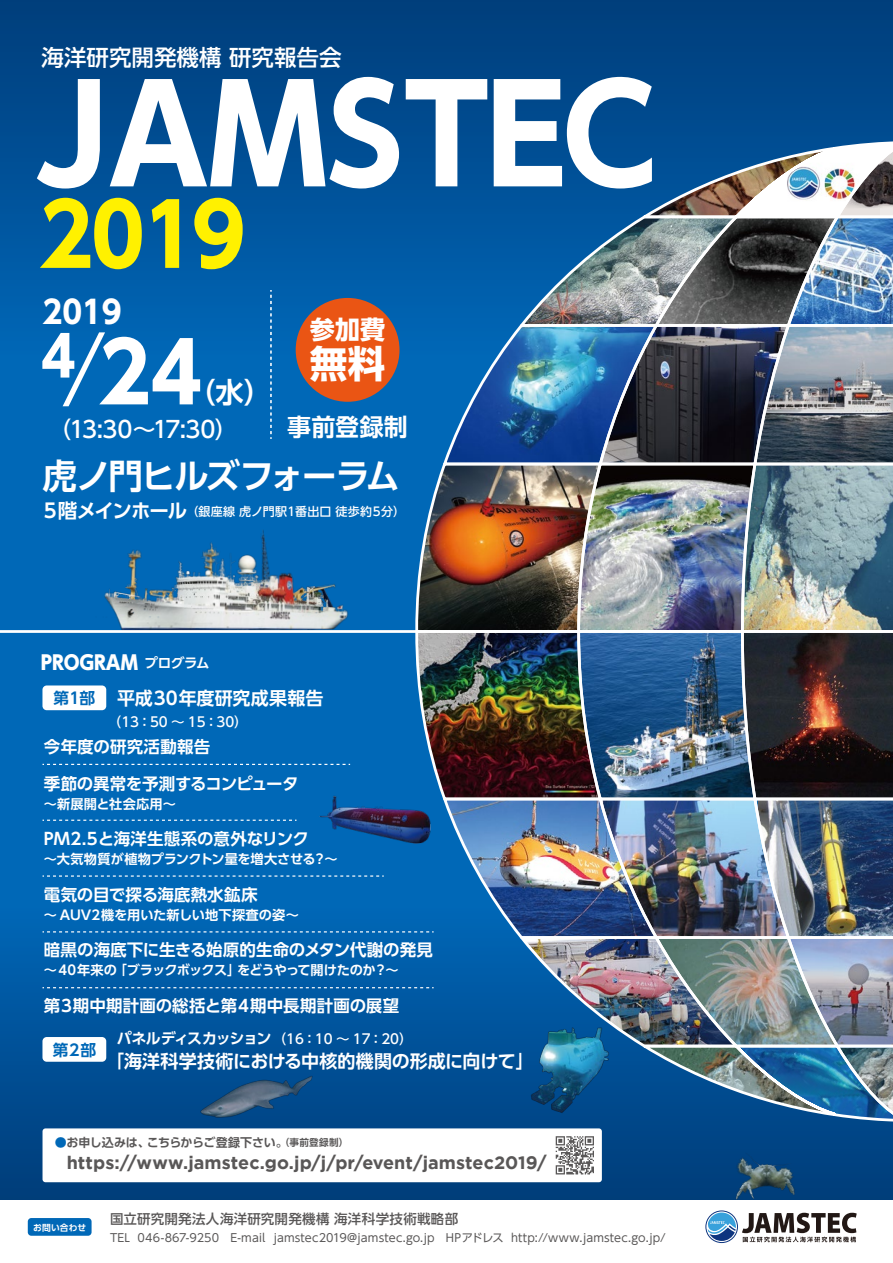
<style>
.page{position:relative;width:893px;height:1263px;background:#fff}
.page>*{position:absolute;margin:0;border:0;box-sizing:border-box;transform-origin:0 0}
.t1{font:700 133.5px "UD Shin Go C Oniz Pr 6 N";color:#fff}
.t2{font:700 85.5px "UD Shin Go C Oniz Pr 6 N";color:#fff100}
.t3{font:700 82.5px "UD Shin Go C Oniz Pr 6 N";color:#fff}
.t4{font:700 37.65px "UD Shin Go Pro";color:#fff}
.t5{font:700 34.5px "UD Shin Go Pro De";letter-spacing:-.055em;color:#fff}
.t6{font:700 31.5px "UD Shin Go C Oniz Pr 6 N";color:#fff}
.t7{font:700 28.35px "UD Shin Go Pro De";color:#fff}
.t8{font:700 25.05px "UD Shin Go Pro";color:#fff}
.t9{font:700 24px "UD Shin Go Pro De";letter-spacing:.01em;color:#fff}
.t10{font:500 22.8px "UD Shin Go Pro";letter-spacing:-.055em;color:#fff}
.t11{font:500 22.5px "UD Shin Go Pro";color:#fff}
.t12{font:700 19.5px "UD Shin Go Pro De";letter-spacing:-.06em;color:#fff}
.t13{font:19.5px "UD Shin Go C Oniz Pr 6 N Hea";color:#fff}
.t14{font:700 18px "Gotham";color:#595757}
.t15{font:700 18px "UD Shin Go Pro De";color:#fff}
.t16{font:700 16.5px "UD Shin Go Pro De";color:#fff}
.t17{font:700 16.5px "UD Shin Go Pro De";letter-spacing:-.03em;color:#fff}
.t18{font:700 15.6px "UD Shin Go Pro De";letter-spacing:.035em;color:#0068b7}
.t19{font:700 15px "UD Shin Go Pro De";letter-spacing:-.085em;color:#fff}
.t20{font:500 13.5px "UD Shin Go Pro";color:#fff}
.t21{font:500 13.5px "UD Shin Go Pro";letter-spacing:.015em;color:#595757}
.t22{font:700 13.5px "UD Shin Go Pro De";letter-spacing:-.025em;color:#fff}
.t23{font:700 13.2px "UD Shin Go Pro De";letter-spacing:-.01em;color:#fff}
.t24{font:700 13.2px "UD Shin Go Pro De";letter-spacing:-.045em;color:#fff}
.t25{font:700 12px "UD Shin Go Pro De";letter-spacing:-.01em;color:#595757}
.t26{font:500 12px "UD Shin Go Pro";letter-spacing:.02em;color:#fff}
.t27{font:11.25px "UD Shin Go Pro";letter-spacing:.01em;color:#595757}
.t28{font:700 8.7px "UD Shin Go Pro De";letter-spacing:.015em;color:#fff}
.s1{color:#0068b7}
.s2{font-size:9.6px}
</style>
<div class="page">
<div style="left:0;top:0;width:893px;height:1199px;background:#0068b7"></div>
<div style="left:0;top:905px;width:893px;height:294px;background:linear-gradient(to bottom,#0067b7,#003c79)"></div>
<div style="left:0;top:0;width:893px;height:358px;background:linear-gradient(to bottom,#003d7a,#0066b7)"></div>
<img style="left:195px;top:1124px;width:135px;height:4px">
<img style="left:727px;top:1151px;width:80px;height:49px">
<svg style="left:42px;top:685px;width:64px;height:25px"></svg>
<svg style="left:42px;top:1037px;width:64px;height:25px"></svg>
<div style="left:28px;top:1218px;width:64px;height:18px;background:#0068b7;border-radius:4px"></div>
<div style="left:705px;top:1210px;width:33px;height:33px;border:1px solid #0e357f;border-radius:50%"></div>
<svg style="left:708px;top:1212px;width:28px;height:29px"></svg>
<svg style="left:742px;top:1213px;width:115px;height:29px"></svg>
<div style="left:43px;top:1128px;width:559px;height:54px;background:#fff;border-radius:3px"></div>
<svg style="left:556px;top:1136px;width:38px;height:38px"></svg>
<hr style="left:0;top:630px;width:417px;height:3px;background:#fff">
<img style="left:43px;top:139px;width:850px;height:985px">
<h3 class="t11" style="left:42px;top:39px;width:301px">海洋研究開発機構 研究報告会</h3>
<h1 class="t1" style="left:35px;top:27px;width:624px">JAMSTEC</h1>
<h2 class="t2" style="left:39px;top:166px;width:208px">2019</h2>
<h3 class="t6" style="left:43px;top:286px;width:81px">2019</h3>
<h3 class="t3" style="left:41px;top:306px;width:163px"><sup>4</sup> 24</h3>
<h3 class="t7" style="left:187px;top:369px;width:86px">（水）</h3>
<h3 class="t8" style="left:310px;top:309px;width:77px">参加費</h3>
<h3 class="t4" style="left:310px;top:333px;width:77px">無料</h3>
<h3 class="t9" style="left:287px;top:407px;width:122px">事前登録制</h3>
<h3 class="t5" style="left:42px;top:447px;width:359px">虎ノ門ヒルズフォーラム</h3>
<p class="t12" style="left:44px;top:495px;width:145px">5階メインホール</p>
<h3 class="t10" style="left:49px;top:411px;width:190px">（13:30～17:30）</h3>
<p class="t26" style="left:186px;top:501px;width:220px">（銀座線 虎ノ門駅1番出口 徒歩約5分）</p>
<p class="t13" style="left:41px;top:646px;width:99px">PROGRAM</p>
<p class="t22" style="left:144px;top:652px;width:67px">プログラム</p>
<p class="t15" style="left:117px;top:683px;width:208px">平成30年度研究成果報告</p>
<p class="t16" style="left:44px;top:733px;width:168px">今年度の研究活動報告</p>
<p class="t17" style="left:44px;top:770px;width:256px">季節の異常を予測するコンピュータ</p>
<p class="t23" style="left:44px;top:793px;width:134px">～新展開と社会応用～</p>
<p class="t16" style="left:44px;top:826px;width:267px">PM2.5と海洋生態系の意外なリンク</p>
<p class="t23" style="left:44px;top:848px;width:295px">～大気物質が植物プランクトン量を増大させる？～</p>
<p class="t16" style="left:44px;top:881px;width:215px">電気の目で探る海底熱水鉱床</p>
<p class="t23" style="left:44px;top:904px;width:257px">～ AUV2機を用いた新しい地下探査の姿～</p>
<p class="t16" style="left:44px;top:937px;width:391px">暗黒の海底下に生きる始原的生命のメタン代謝の発見</p>
<p class="t24" style="left:44px;top:959px;width:356px">～ 40年来の「ブラックボックス」をどうやって開けたのか？～</p>
<p class="t16" style="left:44px;top:992px;width:357px">第3期中期計画の総括と第4期中長期計画の展望</p>
<p class="t18" style="left:53px;top:685px;width:43px">第1部</p>
<p class="t20" style="left:108px;top:711px;width:141px">（13：50 ～ 15：30）</p>
<p class="t18" style="left:53px;top:1037px;width:45px">第2部</p>
<p class="t19" style="left:117px;top:1026px;width:156px">パネルディスカッション</p>
<p class="t20" style="left:273px;top:1028px;width:141px">（16：10 ～ 17：20）</p>
<p class="t15" style="left:106px;top:1046px;width:429px">「海洋科学技術における中核的機関の形成に向けて」</p>
<p class="t25" style="left:55px;top:1132px;width:295px"><span class="s1">●</span>お申し込みは、こちらからご登録下さい。<span class="s2">（事前登録制）</span></p>
<p class="t14" style="left:67px;top:1152px;width:481px">https://www.jamstec.go.jp/j/pr/event/jamstec2019/</p>
<p class="t28" style="left:33px;top:1220px;width:54px">お問い合わせ</p>
<p class="t21" style="left:110px;top:1208px;width:350px">国立研究開発法人海洋研究開発機構 海洋科学技術戦略部</p>
<p class="t27" style="left:110px;top:1228px;width:557px">TEL 046-867-9250　E-mail jamstec2019@jamstec.go.jp　HPアドレス http://www.jamstec.go.jp/</p>
</div>
